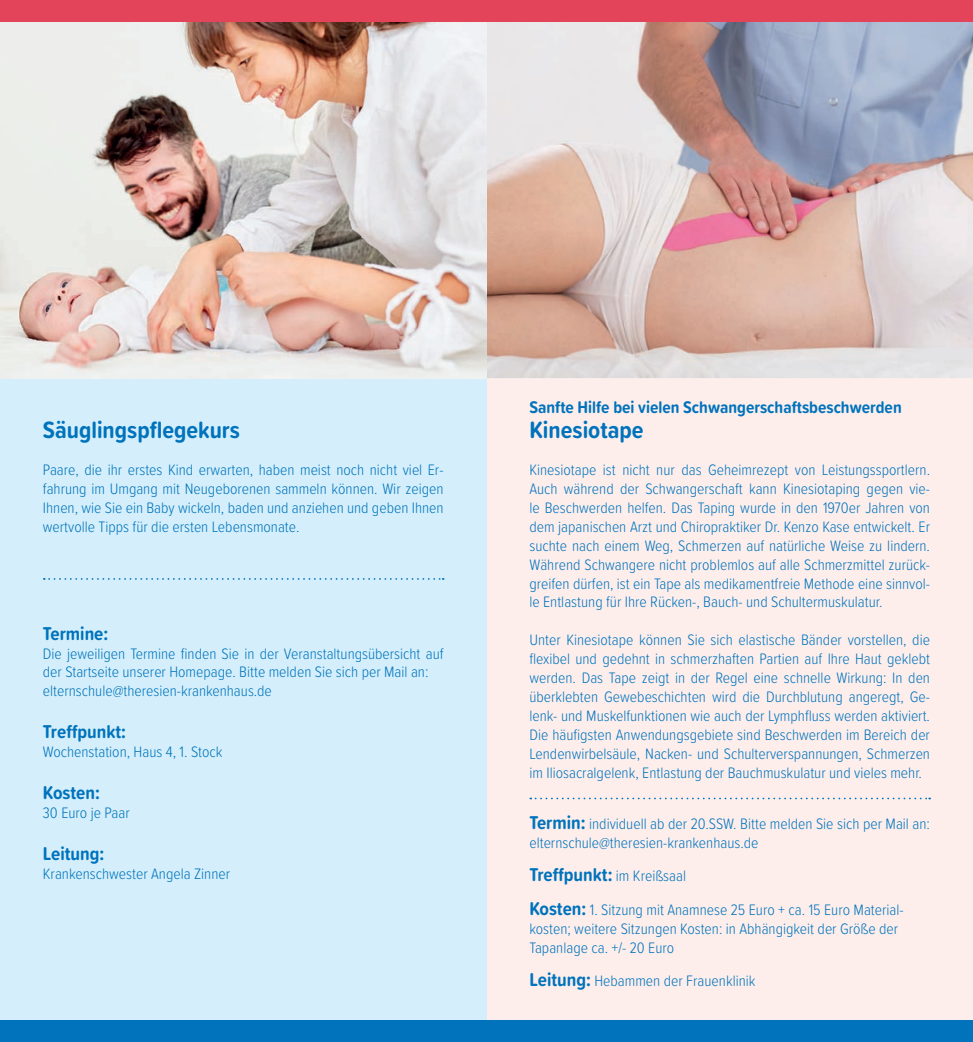
<style>
.page{position:relative;width:973px;height:1042px;background:#fff}
.page>*{position:absolute;margin:0;border:0;box-sizing:border-box;transform-origin:0 0}
.t1{font:700 24.5px "Proxima Soft Cond";color:#0073bc}
.t2{font:700 19.25px "Proxima Soft Cond";color:#0073bc}
.t3{font:700 17.5px "Proxima Soft Cond";color:#0073bc}
.t4{font:300 15.75px/18.9px "Proxima Soft Cond";color:#0073bc;text-align:justify}
.s1{font-weight:700;font-size:19.25px}
.s2{font-weight:300;font-size:15.75px}
</style>
<div class="page">
<div style="left:486px;top:331px;width:486px;height:711px;background:#fdeeec"></div>
<div style="left:0;top:19px;width:486px;height:1023px;background:#d4effb"></div>
<img style="left:486px;top:21px;width:486px;height:357px">
<svg style="left:530px;top:797px;width:400px;height:2px"></svg>
<img style="left:0;top:21px;width:486px;height:357px">
<svg style="left:44px;top:578px;width:399px;height:2px"></svg>
<div style="left:0;top:1021px;width:972px;height:21px;background:#0073bc"></div>
<div style="left:0;top:0;width:972px;height:21px;background:#e3445a"></div>
<h1 class="t1" style="left:43px;top:411px;width:198px">Säuglingspflegekurs</h1>
<p class="t4" style="left:43px;top:460px;width:402px">Paare, die ihr erstes Kind erwarten, haben meist noch nicht viel Er&shy;fahrung im Umgang mit Neugeborenen sammeln können. Wir zeigen Ihnen, wie Sie ein Baby wickeln, baden und anziehen und geben Ihnen wertvolle Tipps für die ersten Lebensmonate.</p>
<p class="t2" style="left:43px;top:619px;width:67px">Termine:</p>
<p class="t4" style="left:43px;top:643px;width:402px;text-align:left">Die jeweiligen Termine finden Sie in der Veranstaltungsübersicht auf der Startseite unserer Homepage. Bitte melden Sie sich per Mail an: elternschule@theresien-krankenhaus.de</p>
<p class="t2" style="left:43px;top:717px;width:85px">Treffpunkt:</p>
<p class="t4" style="left:43px;top:742px;width:181px">Wochenstation, Haus 4, 1. Stock</p>
<p class="t2" style="left:43px;top:778px;width:58px">Kosten:</p>
<p class="t4" style="left:43px;top:803px;width:88px">30 Euro je Paar</p>
<p class="t2" style="left:43px;top:839px;width:63px">Leitung:</p>
<p class="t4" style="left:43px;top:863px;width:189px">Krankenschwester Angela Zinner</p>
<p class="t3" style="left:529px;top:394px;width:374px">Sanfte Hilfe bei vielen Schwangerschaftsbeschwerden</p>
<h1 class="t1" style="left:529px;top:411px;width:116px">Kinesiotape</h1>
<p class="t4" style="left:529px;top:460px;width:402px">Kinesiotape ist nicht nur das Geheimrezept von Leistungssportlern.<br>Auch während der Schwangerschaft kann Kinesiotaping gegen vie&shy;le Beschwerden helfen. Das Taping wurde in den 1970er Jahren von dem japanischen Arzt und Chiropraktiker Dr. Kenzo Kase entwickelt. Er suchte nach einem Weg, Schmerzen auf natürliche Weise zu lindern.<br>Während Schwangere nicht problemlos auf alle Schmerzmittel zurück&shy;greifen dürfen, ist ein Tape als medikamentfreie Methode eine sinnvol&shy;le Entlastung für Ihre Rücken-, Bauch- und Schultermuskulatur.</p>
<p class="t4" style="left:529px;top:630px;width:402px">Unter Kinesiotape können Sie sich elastische Bänder vorstellen, die flexibel und gedehnt in schmerzhaften Partien auf Ihre Haut geklebt werden. Das Tape zeigt in der Regel eine schnelle Wirkung: In den überklebten Gewebeschichten wird die Durchblutung angeregt, Ge&shy;lenk- und Muskelfunktionen wie auch der Lymphfluss werden aktiviert.<br>Die häufigsten Anwendungsgebiete sind Beschwerden im Bereich der Lendenwirbelsäule, Nacken- und Schulterverspannungen, Schmerzen im Iliosacralgelenk, Entlastung der Bauchmuskulatur und vieles mehr.</p>
<p class="t4" style="left:529px;top:813px;width:402px"><span class="s1">Termin:</span> individuell ab der 20.SSW. Bitte melden Sie sich per Mail an: elternschule@theresien-krankenhaus.de</p>
<p class="t2" style="left:529px;top:860px;width:158px">Treffpunkt: <span class="s2">im Kreißsaal</span></p>
<p class="t4" style="left:529px;top:899px;width:376px;text-align:left"><span class="s1">Kosten:</span> 1. Sitzung mit Anamnese 25 Euro + ca. 15 Euro Material&shy;kosten; weitere Sitzungen Kosten: in Abhängigkeit der Größe der<br>Tapanlage ca. +/- 20 Euro</p>
<p class="t4" style="left:529px;top:971px;width:227px"><span class="s1">Leitung:</span> Hebammen der Frauenklinik</p>
</div>
